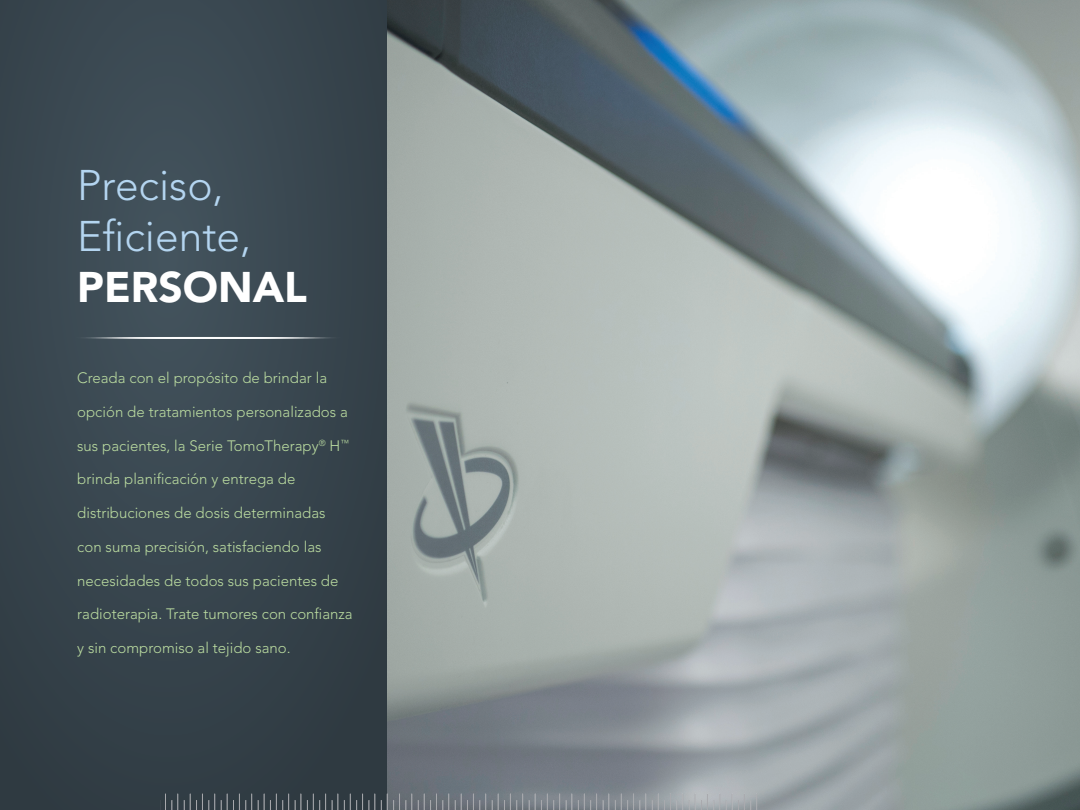
<style>
.page{position:relative;width:1080px;height:810px;background:#fff}
.page>*{position:absolute;margin:0;border:0;box-sizing:border-box;transform-origin:0 0}
.t1{font:300 42.5px "Avenir LT";color:#b4d5f0}
.t2{font:900 42.5px "Avenir LT";color:#fff}
.t3{font:300 15px "Avenir LT";color:#badba0}
</style>
<div class="page">
<img style="left:387px;top:0;width:692px;height:810px">
<div style="left:0;top:0;width:387px;height:810px;background:#38454e"></div>
<svg style="left:81px;top:337px;width:250px;height:2px"></svg>
<hr style="left:1079px;top:0;width:1px;height:810px;background:#62194b">
<svg style="left:165px;top:794px;width:1px;height:16px"></svg>
<svg style="left:172px;top:794px;width:31px;height:16px"></svg>
<svg style="left:209px;top:794px;width:31px;height:16px"></svg>
<svg style="left:246px;top:794px;width:31px;height:16px"></svg>
<svg style="left:283px;top:794px;width:6px;height:16px"></svg>
<svg style="left:295px;top:794px;width:19px;height:16px"></svg>
<svg style="left:320px;top:794px;width:6px;height:16px"></svg>
<svg style="left:332px;top:794px;width:31px;height:16px"></svg>
<svg style="left:369px;top:794px;width:31px;height:16px"></svg>
<svg style="left:406px;top:794px;width:31px;height:16px"></svg>
<svg style="left:443px;top:794px;width:31px;height:16px"></svg>
<svg style="left:480px;top:794px;width:31px;height:16px"></svg>
<svg style="left:517px;top:794px;width:6px;height:16px"></svg>
<svg style="left:529px;top:794px;width:19px;height:16px"></svg>
<svg style="left:554px;top:794px;width:6px;height:16px"></svg>
<svg style="left:566px;top:794px;width:31px;height:16px"></svg>
<svg style="left:603px;top:794px;width:31px;height:16px"></svg>
<svg style="left:640px;top:794px;width:31px;height:16px"></svg>
<svg style="left:677px;top:794px;width:31px;height:16px"></svg>
<svg style="left:714px;top:794px;width:31px;height:16px"></svg>
<svg style="left:751px;top:794px;width:7px;height:16px"></svg>
<p class="t1" style="left:77px;top:160px;width:148px">Preciso,</p>
<p class="t1" style="left:77px;top:211px;width:175px">Eficiente,</p>
<p class="t2" style="left:77px;top:261px;width:231px">PERSONAL</p>
<p class="t3" style="left:77px;top:369px;width:251px">Creada con el propósito de brindar la</p>
<p class="t3" style="left:77px;top:403px;width:272px">opción de tratamientos personalizados a</p>
<p class="t3" style="left:77px;top:437px;width:273px">sus pacientes, la Serie TomoTherapy<sup>®</sup> H<sup>™</sup></p>
<p class="t3" style="left:77px;top:470px;width:220px">brinda planificación y entrega de</p>
<p class="t3" style="left:77px;top:504px;width:250px">distribuciones de dosis determinadas</p>
<p class="t3" style="left:77px;top:538px;width:246px">con suma precisión, satisfaciendo las</p>
<p class="t3" style="left:77px;top:572px;width:263px">necesidades de todos sus pacientes de</p>
<p class="t3" style="left:77px;top:605px;width:277px">radioterapia. Trate tumores con confianza</p>
<p class="t3" style="left:77px;top:639px;width:215px">y sin compromiso al tejido sano.</p>
</div>
